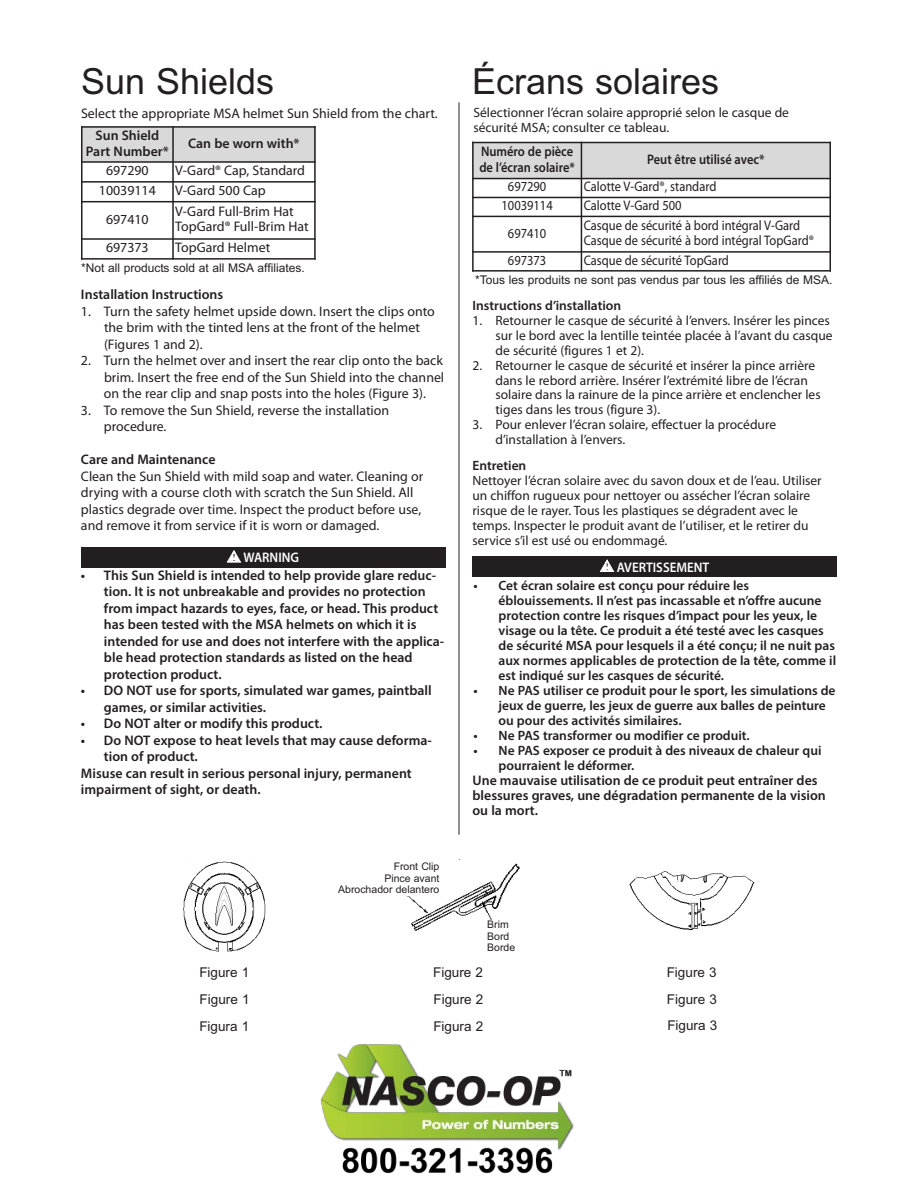
<style>
.page{position:relative;width:918px;height:1188px;background:#fff}
.page>*{position:absolute;margin:0;border:0;box-sizing:border-box;transform-origin:0 0}
.t1{font:36px "Arial";color:#231f20}
.t2{font:600 13.8px/16.5px "Myriad Pro";color:#231f20}
.t3{font:13.8px/16.5px "Myriad Pro";color:#231f20}
.t4{font:13.8px/15.3px "Myriad Pro";color:#231f20;scale:.9 1}
.t5{font:600 13.8px/15.3px "Myriad Pro";color:#231f20;scale:.9 1}
.t6{font:600 13.8px "Myriad Pro";color:#fff;scale:.93 1}
.t7{font:13.5px/14.9px "Myriad Pro";color:#231f20}
.t8{font:600 13.5px/15px "Myriad Pro";color:#231f20}
.t9{font:13.5px "Arial";color:#231f20}
.t10{font:12px "Arial";color:#231f20}
.t11{font:10.5px/11.6px "Arial";color:#231f20;text-align:right}
.s1{font-family:"Dixieland";font-weight:400}
</style>
<div class="page">
<hr style="left:459px;top:102px;width:1px;height:733px;background:#231f20">
<div style="left:81px;top:547px;width:365px;height:21px;background:#231f20"></div>
<div style="left:81px;top:126px;width:92px;height:36px;background:#d9d9d9"></div>
<div style="left:173px;top:126px;width:143px;height:36px;background:#d9d9d9"></div>
<hr style="left:81px;top:126px;width:1px;height:134px;background:#231f20">
<hr style="left:172px;top:126px;width:2px;height:134px;background:#231f20">
<hr style="left:314px;top:126px;width:2px;height:134px;background:#231f20">
<hr style="left:81px;top:126px;width:235px;height:2px;background:#231f20">
<hr style="left:81px;top:161px;width:235px;height:2px;background:#231f20">
<hr style="left:81px;top:181px;width:235px;height:2px;background:#231f20">
<hr style="left:81px;top:201px;width:235px;height:1px;background:#231f20">
<hr style="left:81px;top:238px;width:235px;height:2px;background:#231f20">
<hr style="left:81px;top:258px;width:235px;height:2px;background:#231f20">
<img style="left:183px;top:861px;width:83px;height:91px">
<img style="left:629px;top:871px;width:126px;height:59px">
<img style="left:407px;top:863px;width:113px;height:68px">
<div style="left:472px;top:142px;width:109px;height:37px;background:#d9d9d9"></div>
<div style="left:581px;top:142px;width:250px;height:37px;background:#d9d9d9"></div>
<hr style="left:472px;top:142px;width:2px;height:130px;background:#231f20">
<hr style="left:581px;top:142px;width:1px;height:130px;background:#231f20">
<hr style="left:830px;top:142px;width:1px;height:130px;background:#231f20">
<hr style="left:472px;top:142px;width:359px;height:1px;background:#231f20">
<hr style="left:472px;top:178px;width:359px;height:1px;background:#231f20">
<hr style="left:472px;top:197px;width:359px;height:1px;background:#231f20">
<hr style="left:472px;top:216px;width:359px;height:1px;background:#231f20">
<hr style="left:472px;top:251px;width:359px;height:2px;background:#231f20">
<hr style="left:472px;top:270px;width:359px;height:2px;background:#231f20">
<div style="left:472px;top:556px;width:365px;height:21px;background:#231f20"></div>
<div style="left:316px;top:862px;width:124px;height:34px;background:#fff"></div>
<div style="left:487px;top:920px;width:61px;height:36px;background:#fff"></div>
<img style="left:312px;top:1044px;width:272px;height:133px">
<h1 class="t1" style="left:81px;top:60px;width:195px">Sun Shields</h1>
<h1 class="t1" style="left:472px;top:60px;width:249px">Écrans solaires</h1>
<p class="t3" style="left:81px;top:106px;width:358px">Select the appropriate MSA helmet Sun Shield from the chart.</p>
<p class="t7" style="left:473px;top:106px;width:317px">Sélectionner l’écran solaire approprié selon le casque de sécurité MSA; consulter ce tableau.</p>
<p class="t2" style="left:86px;top:129px;width:85px;line-height:15.3px;text-align:center">Sun Shield<br>Part Number*</p>
<p class="t2" style="left:188px;top:136px;width:113px">Can be worn with*</p>
<p class="t3" style="left:106px;top:164px;width:44px">697290</p>
<p class="t3" style="left:175px;top:164px;width:131px">V-Gard® Cap, Standard</p>
<p class="t3" style="left:99px;top:183px;width:58px">10039114</p>
<p class="t3" style="left:175px;top:183px;width:92px">V-Gard 500 Cap</p>
<p class="t3" style="left:106px;top:212px;width:44px">697410</p>
<p class="t3" style="left:175px;top:205px;width:135px;line-height:15.3px">V-Gard Full-Brim Hat<br>TopGard® Full-Brim Hat</p>
<p class="t3" style="left:106px;top:241px;width:44px">697373</p>
<p class="t3" style="left:175px;top:241px;width:97px">TopGard Helmet</p>
<p class="t5" style="left:479px;top:145px;width:108px">Numéro de pièce de l’écran solaire*</p>
<p class="t5" style="left:647px;top:153px;width:132px">Peut être utilisé avec*</p>
<p class="t4" style="left:508px;top:180px;width:44px">697290</p>
<p class="t4" style="left:584px;top:180px;width:149px">Calotte V-Gard®, standard</p>
<p class="t4" style="left:502px;top:199px;width:58px">10039114</p>
<p class="t4" style="left:584px;top:199px;width:110px">Calotte V-Gard 500</p>
<p class="t4" style="left:508px;top:226px;width:44px">697410</p>
<p class="t4" style="left:584px;top:219px;width:257px">Casque de sécurité à bord intégral V-Gard<br>Casque de sécurité à bord intégral TopGard®</p>
<p class="t4" style="left:508px;top:254px;width:44px">697373</p>
<p class="t4" style="left:584px;top:254px;width:163px">Casque de sécurité TopGard</p>
<p class="t10" style="left:475px;top:273px;width:359px">*Tous les produits ne sont pas vendus par tous les affiliés de MSA.</p>
<p class="t10" style="left:81px;top:260px;width:225px">*Not all products sold at all MSA affiliates.</p>
<p class="t2" style="left:81px;top:287px;width:144px">Installation Instructions</p>
<p class="t3" style="left:104px;top:304px;width:332px;text-indent:-23px">1. Turn the safety helmet upside down. Insert the clips onto the brim with the tinted lens at the front of the helmet (Figures 1 and 2).</p>
<p class="t3" style="left:104px;top:353px;width:342px;text-align:justify;text-indent:-23px">2. Turn the helmet over and insert the rear clip onto the back brim. Insert the free end of the Sun Shield into the channel on the rear clip and snap posts into the holes (Figure 3).</p>
<p class="t3" style="left:104px;top:403px;width:287px;text-indent:-23px">3. To remove the Sun Shield, reverse the installation procedure.</p>
<p class="t2" style="left:81px;top:452px;width:136px">Care and Maintenance</p>
<p class="t3" style="left:81px;top:469px;width:344px">Clean the Sun Shield with mild soap and water. Cleaning or drying with a course cloth with scratch the Sun Shield. All plastics degrade over time. Inspect the product before use, and remove it from service if it is worn or damaged.</p>
<p class="t2" style="left:104px;top:568px;width:342px;text-indent:-23px">• This Sun Shield is intended to help provide glare reduc&shy;tion. It is not unbreakable and provides no protection from impact hazards to eyes, face, or head. This product has been tested with the MSA helmets on which it is intended for use and does not interfere with the applica&shy;ble head protection standards as listed on the head protection product.</p>
<p class="t2" style="left:104px;top:683px;width:329px;text-indent:-23px">• DO NOT use for sports, simulated war games, paintball games, or similar activities.</p>
<p class="t2" style="left:81px;top:716px;width:243px">• Do NOT alter or modify this product.</p>
<p class="t2" style="left:81px;top:733px;width:352px">• Do NOT expose to heat levels that may cause deforma-</p>
<p class="t2" style="left:104px;top:749px;width:95px">tion of product.</p>
<p class="t2" style="left:81px;top:766px;width:332px">Misuse can result in serious personal injury, permanent</p>
<p class="t2" style="left:81px;top:782px;width:181px">impairment of sight, or death.</p>
<p class="t6" style="left:227px;top:553px;width:79px"><span class="s1">"</span> WARNING</p>
<p class="t11" style="left:338px;top:861px;width:103px">Front Clip<br>Pince avant<br>Abrochador delantero</p>
<p class="t8" style="left:472px;top:299px;width:150px">Instructions d’installation</p>
<p class="t7" style="left:496px;top:314px;width:339px;text-indent:-23px">1. Retourner le casque de sécurité à l’envers. Insérer les pinces sur le bord avec la lentille teintée placée à l’avant du casque de sécurité (figures 1 et 2).</p>
<p class="t7" style="left:496px;top:359px;width:327px;text-indent:-23px">2. Retourner le casque de sécurité et insérer la pince arrière dans le rebord arrière. Insérer l’extrémité libre de l’écran solaire dans la rainure de la pince arrière et enclencher les tiges dans les trous (figure 3).</p>
<p class="t7" style="left:496px;top:418px;width:282px;text-indent:-23px">3. Pour enlever l’écran solaire, effectuer la procédure d’installation à l’envers.</p>
<p class="t8" style="left:472px;top:459px;width:55px">Entretien</p>
<p class="t7" style="left:472px;top:474px;width:351px">Nettoyer l’écran solaire avec du savon doux et de l’eau. Utiliser un chiffon rugueux pour nettoyer ou assécher l’écran solaire risque de le rayer. Tous les plastiques se dégradent avec le temps. Inspecter le produit avant de l’utiliser, et le retirer du service s’il est usé ou endommagé.</p>
<p class="t8" style="left:499px;top:579px;width:339px;text-indent:-25px">• Cet écran solaire est conçu pour réduire les éblouissements. Il n’est pas incassable et n’offre aucune protection contre les risques d’impact pour les yeux, le visage ou la tête. Ce produit a été testé avec les casques de sécurité MSA pour lesquels il a été conçu; il ne nuit pas aux normes applicables de protection de la tête, comme il est indiqué sur les casques de sécurité.</p>
<p class="t8" style="left:499px;top:684px;width:338px;text-indent:-25px">• Ne PAS utiliser ce produit pour le sport, les simulations de jeux de guerre, les jeux de guerre aux balles de peinture ou pour des activités similaires.</p>
<p class="t8" style="left:473px;top:729px;width:278px">• Ne PAS transformer ou modifier ce produit.</p>
<p class="t8" style="left:499px;top:744px;width:324px;text-indent:-25px">• Ne PAS exposer ce produit à des niveaux de chaleur qui pourraient le déformer.</p>
<p class="t2" style="left:473px;top:774px;width:355px;line-height:15px">Une mauvaise utilisation de ce produit peut entraîner des blessures graves, une dégradation permanente de la vision ou la mort.</p>
<p class="t6" style="left:601px;top:562px;width:118px"><span class="s1">"</span> AVERTISSEMENT</p>
<p class="t11" style="left:487px;top:919px;width:30px;text-align:left">Brim<br>Bord<br>Borde</p>
<p class="t9" style="left:199px;top:964px;width:51px">Figure 1</p>
<p class="t9" style="left:433px;top:964px;width:51px">Figure 2</p>
<p class="t9" style="left:667px;top:964px;width:51px">Figure 3</p>
<p class="t9" style="left:200px;top:991px;width:51px">Figure 1</p>
<p class="t9" style="left:433px;top:991px;width:51px">Figure 2</p>
<p class="t9" style="left:667px;top:991px;width:51px">Figure 3</p>
<p class="t9" style="left:199px;top:1018px;width:51px">Figura 1</p>
<p class="t9" style="left:433px;top:1018px;width:51px">Figura 2</p>
<p class="t9" style="left:667px;top:1018px;width:51px">Figura 3</p>
</div>
